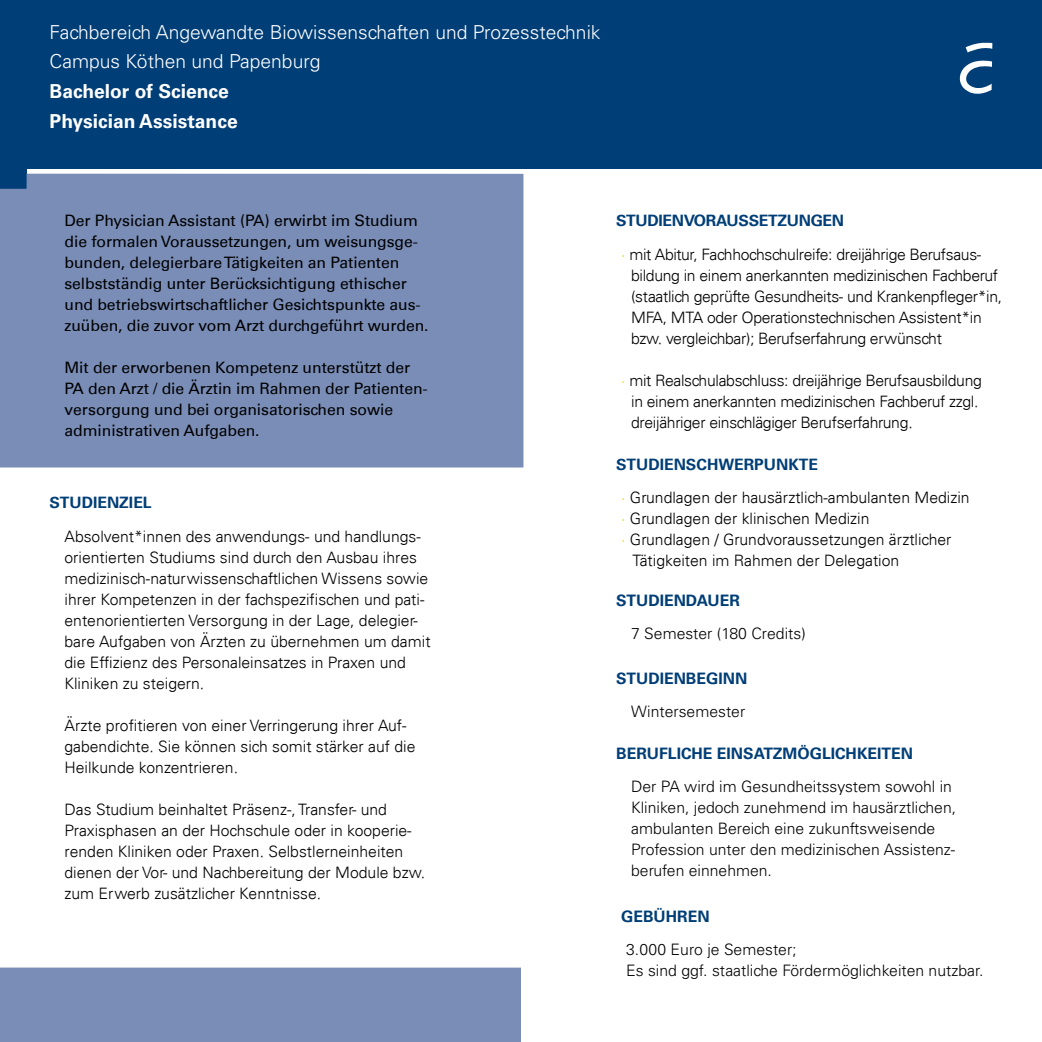
<style>
.page{position:relative;width:1042px;height:1042px;background:#fff}
.page>*{position:absolute;margin:0;border:0;box-sizing:border-box;transform-origin:0 0}
.t1{font:300 19.25px/29.8px "Univers LT Std";color:#fff}
.t2{font:700 19.25px/29.8px "Univers LT Std";color:#fff}
.t3{font:300 15.75px/21px "Univers 45";color:#000}
.t4{font:15.75px/21px "Univers 55 Roman";letter-spacing:-.005em;color:#000}
.t5{font:300 15.75px/21px "Univers 45";letter-spacing:-.02em;color:#000}
.t6{font:300 15.75px/21px "Univers LT Std";color:#000}
.t7{font:700 15.75px "Univers LT Std";color:#003e77}
.t8{font:700 15.75px "Univers 65";color:#003e77}
.t9{font:700 15.75px "Univers 65";letter-spacing:-.02em;color:#003e77}
.s1{color:#f5cc00}
</style>
<div class="page">
<div style="left:0;top:149px;width:26px;height:40px;background:#003e77"></div>
<div style="left:0;top:174px;width:523px;height:293px;background:#7a8db7"></div>
<div style="left:0;top:174px;width:26px;height:15px;background:#003e77"></div>
<div style="left:0;top:967px;width:521px;height:75px;background:#7a8db7"></div>
<div style="left:0;top:0;width:1042px;height:169px;background:#003e77"></div>
<svg style="left:959px;top:42px;width:33px;height:52px"></svg>
<p class="t1" style="left:50px;top:17px;width:552px">Fachbereich Angewandte Biowissenschaften und Prozesstechnik<br>Campus Köthen und Papenburg</p>
<p class="t2" style="left:50px;top:77px;width:190px">Bachelor of Science<br>Physician Assistance</p>
<p class="t4" style="left:64px;top:210px;width:366px">Der Physician Assistant (PA) erwirbt im Studium die formalen Voraussetzungen, um weisungsge&shy;bunden, delegierbare Tätigkeiten an Patienten selbstständig unter Berücksichtigung ethischer und betriebswirtschaftlicher Gesichtspunkte aus&shy;zuüben, die zuvor vom Arzt durchgeführt wurden.</p>
<p class="t4" style="left:64px;top:357px;width:365px">Mit der erworbenen Kompetenz unterstützt der PA den Arzt / die Ärztin im Rahmen der Patienten&shy;versorgung und bei organisatorischen sowie administrativen Aufgaben.</p>
<p class="t8" style="left:50px;top:493px;width:104px">STUDIENZIEL</p>
<p class="t3" style="left:64px;top:525px;width:367px">Absolvent*innen des anwendungs- und handlungs&shy;orientierten Studiums sind durch den Ausbau ihres medizinisch-naturwissenschaftlichen Wissens sowie ihrer Kompetenzen in der fachspezifischen und pati&shy;entenorientierten Versorgung in der Lage, delegier&shy;bare Aufgaben von Ärzten zu übernehmen um damit die Effizienz des Personaleinsatzes in Praxen und Kliniken zu steigern.</p>
<p class="t3" style="left:64px;top:714px;width:352px">Ärzte profitieren von einer Verringerung ihrer Auf&shy;gabendichte. Sie können sich somit stärker auf die<br>Heilkunde konzentrieren.</p>
<p class="t3" style="left:64px;top:798px;width:362px">Das Studium beinhaltet Präsenz-, Transfer- und Praxisphasen an der Hochschule oder in kooperie&shy;renden Kliniken oder Praxen. Selbstlerneinheiten dienen der Vor- und Nachbereitung der Module bzw. zum Erwerb zusätzlicher Kenntnisse.</p>
<p class="t9" style="left:616px;top:211px;width:229px">STUDIENVORAUSSETZUNGEN</p>
<p class="t5" style="left:631px;top:243px;width:372px;text-indent:-10px"><span class="s1">·</span> mit Abitur, Fachhochschulreife: dreijährige Berufsaus&shy;bildung in einem anerkannten medizinischen Fachberuf (staatlich geprüfte Gesundheits- und Krankenpfleger*in, MFA, MTA oder Operationstechnischen Assistent*in bzw. vergleichbar); Berufserfahrung erwünscht</p>
<p class="t5" style="left:631px;top:369px;width:352px;text-indent:-10px"><span class="s1">·</span> mit Realschulabschluss: dreijährige Berufsausbildung in einem anerkannten medizinischen Fachberuf zzgl. dreijähriger einschlägiger Berufserfahrung.</p>
<p class="t8" style="left:616px;top:455px;width:203px">STUDIENSCHWERPUNKTE</p>
<p class="t3" style="left:621px;top:487px;width:350px"><span class="s1">·</span> Grundlagen der hausärztlich-ambulanten Medizin</p>
<p class="t3" style="left:621px;top:508px;width:250px"><span class="s1">·</span> Grundlagen der klinischen Medizin</p>
<p class="t3" style="left:621px;top:529px;width:332px"><span class="s1">·</span> Grundlagen / Grundvoraussetzungen ärztlicher</p>
<p class="t3" style="left:632px;top:550px;width:268px">Tätigkeiten im Rahmen der Delegation</p>
<p class="t7" style="left:616px;top:591px;width:125px">STUDIENDAUER</p>
<p class="t6" style="left:631px;top:623px;width:176px">7 Semester (180 Credits)</p>
<p class="t7" style="left:616px;top:669px;width:132px">STUDIENBEGINN</p>
<p class="t6" style="left:631px;top:701px;width:116px">Wintersemester</p>
<p class="t7" style="left:616px;top:744px;width:298px">BERUFLICHE EINSATZMÖGLICHKEITEN</p>
<p class="t6" style="left:631px;top:776px;width:326px">Der PA wird im Gesundheitssystem sowohl in Kliniken, jedoch zunehmend im hausärztlichen, ambulanten Bereich eine zukunftsweisende Profession unter den medizinischen Assistenz&shy;berufen einnehmen.</p>
<p class="t7" style="left:621px;top:907px;width:90px">GEBÜHREN</p>
<p class="t6" style="left:626px;top:938px;width:359px">3.000 Euro je Semester;<br>Es sind ggf. staatliche Fördermöglichkeiten nutzbar.</p>
</div>
